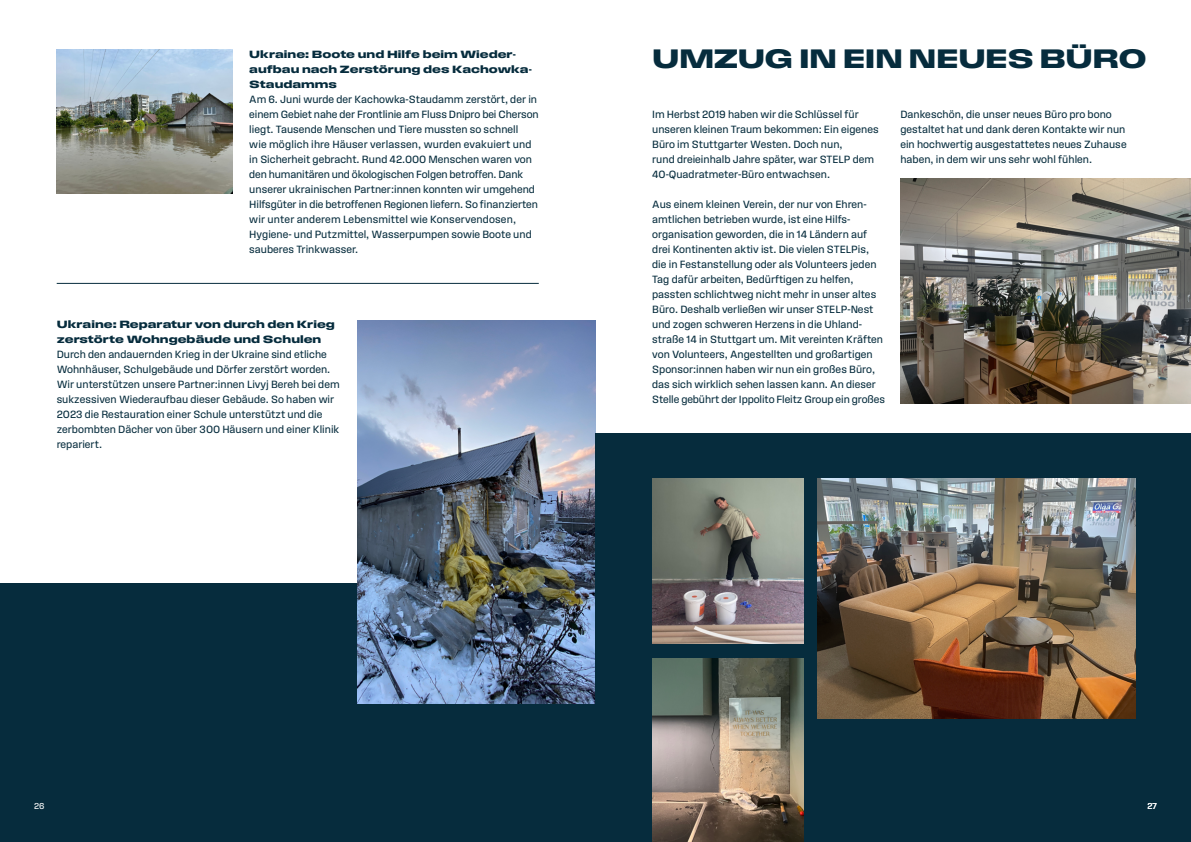
<style>
.page{position:relative;width:1191px;height:842px;background:#fff}
.page>*{position:absolute;margin:0;border:0;box-sizing:border-box;transform-origin:0 0}
.t1{font:28px "Field Gothic No.84 Demi X Wide";letter-spacing:-.02em;color:#062c3d}
.t2{font:11px/15px "Field Gothic No.62";color:#062c3d}
.t3{font:11px/15px "Field Gothic No.84 Demi X Wide";color:#062c3d}
.t4{font:9px "Field Gothic No.62";color:#fff}
</style>
<div class="page">
<img style="left:57px;top:50px;width:175px;height:143px">
<div style="left:0;top:583px;width:595px;height:259px;background:#062c3d"></div>
<img style="left:357px;top:321px;width:238px;height:382px">
<div style="left:595px;top:433px;width:596px;height:409px;background:#062c3d"></div>
<img style="left:900px;top:178px;width:291px;height:225px">
<img style="left:817px;top:478px;width:318px;height:240px">
<img style="left:652px;top:478px;width:151px;height:165px">
<img style="left:652px;top:658px;width:151px;height:184px">
<hr style="left:57px;top:283px;width:482px;height:1px;background:#062c3d">
<p class="t3" style="left:249px;top:47px;width:283px">Ukraine: Boote und Hilfe beim Wieder&shy;aufbau nach Zerstörung des Kachowka-<br>Staudamms</p>
<p class="t2" style="left:249px;top:92px;width:291px">Am 6. Juni wurde der Kachowka-Staudamm zerstört, der in einem Gebiet nahe der Frontlinie am Fluss Dnipro bei Cherson liegt. Tausende Menschen und Tiere mussten so schnell<br>wie möglich ihre Häuser verlassen, wurden evakuiert und in Sicherheit gebracht. Rund 42.000 Menschen waren von den humanitären und ökologischen Folgen betroffen. Dank unserer ukrainischen Partner:innen konnten wir umgehend Hilfsgüter in die betroffenen Regionen liefern. So finanzierten wir unter anderem Lebensmittel wie Konservendosen, Hygiene- und Putzmittel, Wasserpumpen sowie Boote und sauberes Trinkwasser.</p>
<p class="t3" style="left:57px;top:317px;width:280px">Ukraine: Reparatur von durch den Krieg zerstörte Wohngebäude und Schulen</p>
<p class="t2" style="left:57px;top:347px;width:284px">Durch den andauernden Krieg in der Ukraine sind etliche Wohnhäuser, Schulgebäude und Dörfer zerstört worden.<br>Wir unterstützen unsere Partner:innen Livyj Bereh bei dem sukzessiven Wiederaufbau dieser Gebäude. So haben wir 2023 die Restauration einer Schule unterstützt und die zerbombten Dächer von über 300 Häusern und einer Klinik repariert.</p>
<h1 class="t1" style="left:652px;top:43px;width:496px">UMZUG IN EIN NEUES BÜRO</h1>
<p class="t2" style="left:652px;top:107px;width:228px">Im Herbst 2019 haben wir die Schlüssel für unseren kleinen Traum bekommen: Ein eigenes Büro im Stuttgarter Westen. Doch nun,<br>rund dreieinhalb Jahre später, war STELP dem 40-Quadratmeter-Büro entwachsen.</p>
<p class="t2" style="left:652px;top:197px;width:234px">Aus einem kleinen Verein, der nur von Ehren&shy;amtlichen betrieben wurde, ist eine Hilfs&shy;organisation geworden, die in 14 Ländern auf drei Kontinenten aktiv ist. Die vielen STELPis, die in Festanstellung oder als Volunteers jeden Tag dafür arbeiten, Bedürftigen zu helfen, passten schlichtweg nicht mehr in unser altes Büro. Deshalb verließen wir unser STELP-Nest und zogen schweren Herzens in die Uhland&shy;straße 14 in Stuttgart um. Mit vereinten Kräften von Volunteers, Angestellten und großartigen Sponsor:innen haben wir nun ein großes Büro, das sich wirklich sehen lassen kann. An dieser Stelle gebührt der Ippolito Fleitz Group ein großes</p>
<p class="t2" style="left:900px;top:107px;width:228px">Dankeschön, die unser neues Büro pro bono gestaltet hat und dank deren Kontakte wir nun ein hochwertig ausgestattetes neues Zuhause haben, in dem wir uns sehr wohl fühlen.</p>
<p class="t4" style="left:34px;top:801px;width:12px">26</p>
<p class="t4" style="left:1147px;top:801px;width:11px">27</p>
</div>
